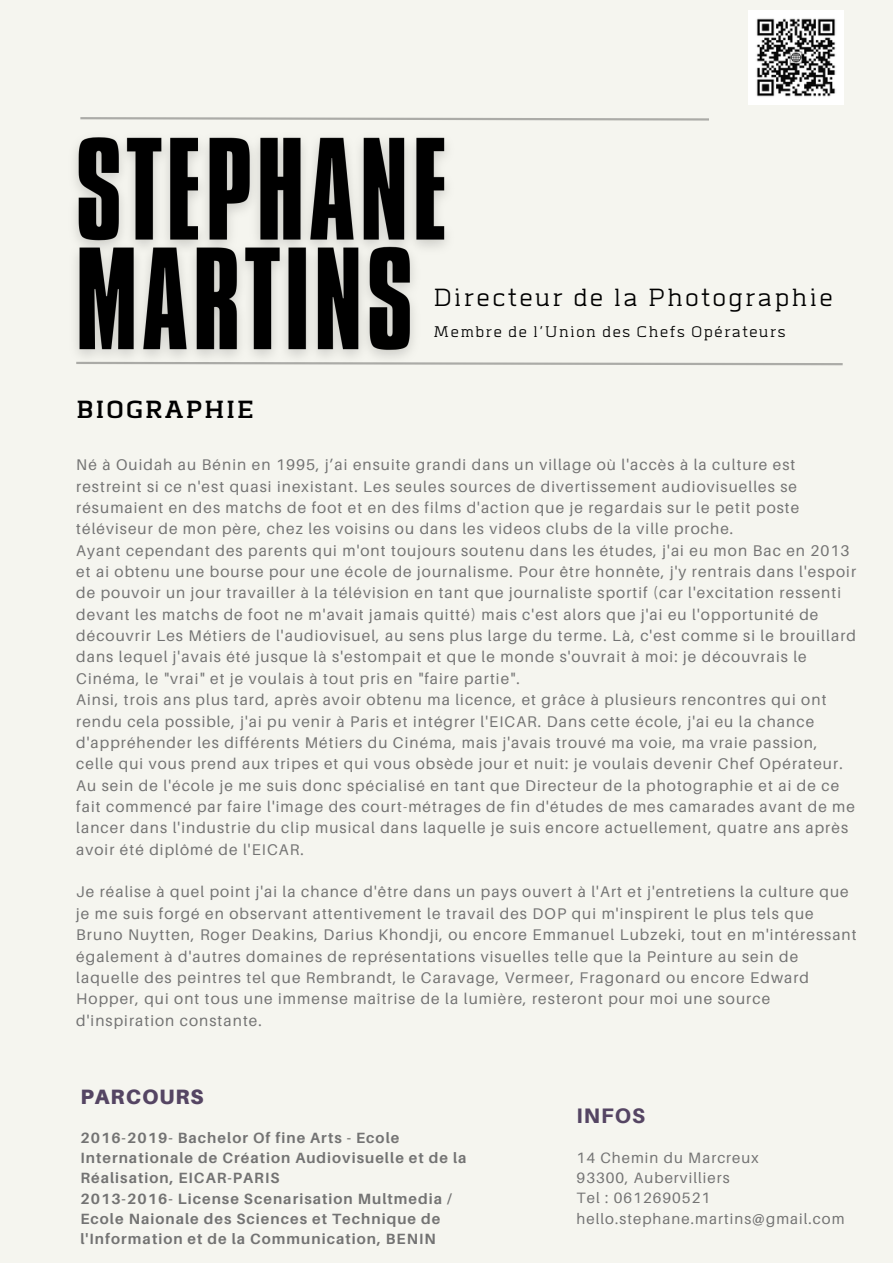
<style>
.page{position:relative;width:893px;height:1264px;background:#fff}
.page>*{position:absolute;margin:0;border:0;box-sizing:border-box;transform-origin:0 0}
.t1{font:300 31.5px "Abula";letter-spacing:.05em;color:#000}
.t2{font:31.5px "Abula";letter-spacing:.05em;color:#000}
.t3{font:800 21px "Aileron";letter-spacing:.05em;color:#554563}
.t4{font:900 20.85px "Aileron";letter-spacing:.05em;color:#554563}
.t5{font:300 19.5px "Abula";letter-spacing:.05em;color:#000}
.t6{font:15.45px/21.3px "Aileron";letter-spacing:.07em;color:#737373}
.t7{font:15px "Aileron";letter-spacing:.07em;color:#737373}
.t8{font:700 14.85px/20.2px "Aileron";letter-spacing:.07em;color:#737373}
</style>
<div class="page">
<div style="left:0;top:0;width:892px;height:1262px;background:#f5f5ef"></div>
<svg style="left:462px;top:362px;width:381px;height:4px"></svg>
<img style="left:748px;top:10px;width:95px;height:95px">
<img style="left:75px;top:137px;width:387px;height:228px">
<svg style="left:80px;top:117px;width:629px;height:4px"></svg>
<p class="t2" style="left:76px;top:394px;width:179px">BIOGRAPHIE</p>
<p class="t1" style="left:433px;top:282px;width:401px">Directeur de la Photographie</p>
<p class="t5" style="left:433px;top:322px;width:354px">Membre de l’Union des Chefs Opérateurs</p>
<p class="t6" style="left:76px;top:454px;width:724px">Né à Ouidah au Bénin en 1995, j’ai ensuite grandi dans un village où l'accès à la culture est restreint si ce n'est quasi inexistant. Les seules sources de divertissement audiovisuelles se résumaient en des matchs de foot et en des films d'action que je regardais sur le petit poste téléviseur de mon père, chez les voisins ou dans les videos clubs de la ville proche.</p>
<p class="t6" style="left:76px;top:539px;width:781px">Ayant cependant des parents qui m'ont toujours soutenu dans les études, j'ai eu mon Bac en 2013 et ai obtenu une bourse pour une école de journalisme. Pour être honnête, j'y rentrais dans l'espoir de pouvoir un jour travailler à la télévision en tant que journaliste sportif (car l'excitation ressenti devant les matchs de foot ne m'avait jamais quitté) mais c'est alors que j'ai eu l'opportunité de découvrir Les Métiers de l'audiovisuel, au sens plus large du terme. Là, c'est comme si le brouillard dans lequel j'avais été jusque là s'estompait et que le monde s'ouvrait à moi: je découvrais le Cinéma, le "vrai" et je voulais à tout pris en "faire partie".</p>
<p class="t6" style="left:76px;top:688px;width:780px">Ainsi, trois ans plus tard, après avoir obtenu ma licence, et grâce à plusieurs rencontres qui ont rendu cela possible, j'ai pu venir à Paris et intégrer l'EICAR. Dans cette école, j'ai eu la chance d'appréhender les différents Métiers du Cinéma, mais j'avais trouvé ma voie, ma vraie passion, celle qui vous prend aux tripes et qui vous obsède jour et nuit: je voulais devenir Chef Opérateur.<br>Au sein de l'école je me suis donc spécialisé en tant que Directeur de la photographie et ai de ce fait commencé par faire l'image des court-métrages de fin d'études de mes camarades avant de me lancer dans l'industrie du clip musical dans laquelle je suis encore actuellement, quatre ans après avoir été diplômé de l'EICAR.</p>
<p class="t6" style="left:76px;top:881px;width:781px">Je réalise à quel point j'ai la chance d'être dans un pays ouvert à l'Art et j'entretiens la culture que je me suis forgé en observant attentivement le travail des DOP qui m'inspirent le plus tels que Bruno Nuytten, Roger Deakins, Darius Khondji, ou encore Emmanuel Lubzeki, tout en m'intéressant également à d'autres domaines de représentations visuelles telle que la Peinture au sein de laquelle des peintres tel que Rembrandt, le Caravage, Vermeer, Fragonard ou encore Edward Hopper, qui ont tous une immense maîtrise de la lumière, resteront pour moi une source d'inspiration constante.</p>
<p class="t4" style="left:80px;top:1083px;width:125px">PARCOURS</p>
<p class="t8" style="left:80px;top:1127px;width:387px">2016-2019- Bachelor Of fine Arts - Ecole<br>Internationale de Création Audiovisuelle et de la<br>Réalisation, EICAR-PARIS</p>
<p class="t8" style="left:80px;top:1187px;width:373px">2013-2016- License Scenarisation Multmedia /<br>Ecole Naionale des Sciences et Technique de l'Information et de la Communication, BENIN</p>
<p class="t3" style="left:576px;top:1102px;width:70px">INFOS</p>
<p class="t7" style="left:576px;top:1148px;width:184px">14 Chemin du Marcreux</p>
<p class="t7" style="left:576px;top:1168px;width:154px">93300, Aubervilliers</p>
<p class="t7" style="left:576px;top:1188px;width:135px">Tel : 0612690521</p>
<p class="t7" style="left:576px;top:1208px;width:269px">hello.stephane.martins@gmail.com</p>
</div>
